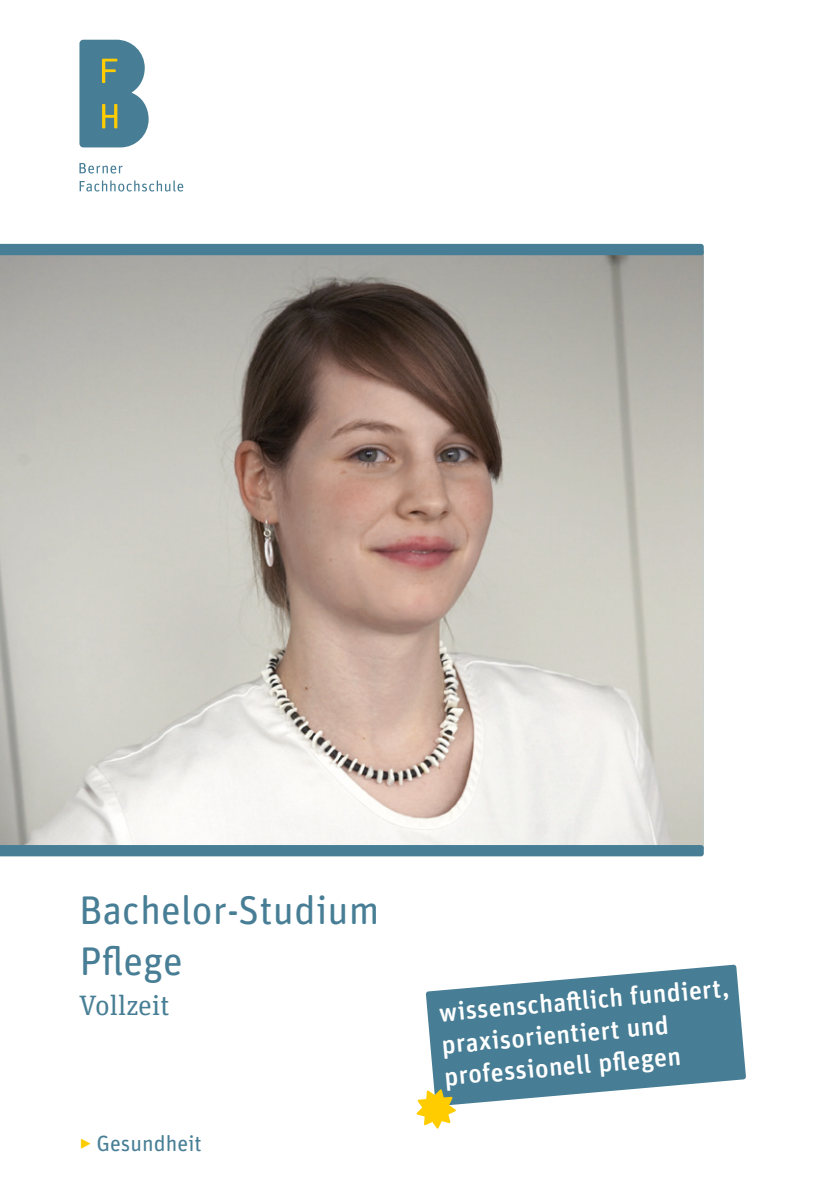
<style>
.page{position:relative;width:840px;height:1191px;background:#fff}
.page>*{position:absolute;margin:0;border:0;box-sizing:border-box;transform-origin:0 0}
.Haupttitel{font:40px/51px "Unit Rounded Pro";color:#477e95}
.Leadtext{font:28px "Unit Slab Pro";color:#477e95}
.Störer{font:500 26px/32px "Unit Rounded Pro";color:#fff}
.t1{font:22px "Unit Rounded Pro";color:#477e95}
.s1{color:#fc0}
</style>
<div class="page">
<svg style="left:79px;top:40px;width:69px;height:107px;background:#618e99"></svg>
<svg style="left:79px;top:163px;width:43px;height:10px"></svg>
<svg style="left:80px;top:180px;width:103px;height:11px"></svg>
<img style="left:0;top:255px;width:703px;height:590px">
<div style="left:0;top:244px;width:703px;height:11px;background:#477e95"></div>
<div style="left:0;top:845px;width:703px;height:11px;background:#477e95"></div>
<svg style="left:425px;top:964px;width:320px;height:141px;fill:#477e95"></svg>
<svg style="left:416px;top:1089px;width:39px;height:39px"></svg>
<p class="Haupttitel" style="left:79px;top:883px;width:301px">Bachelor-Studium<br>Pflege</p>
<p class="Leadtext" style="left:79px;top:986px;width:92px">Vollzeit</p>
<p class="t1" style="left:79px;top:1128px;width:124px"><span class="s1">‣</span> Gesundheit</p>
<p class="Störer" style="left:437px;top:995px;width:292px;rotate:-5deg">wissenschaft lich fundiert, praxisorientiert und</p>
<p class="Störer" style="left:443px;top:1059px;width:239px;rotate:-5deg">professionell pfl egen</p>
</div>
